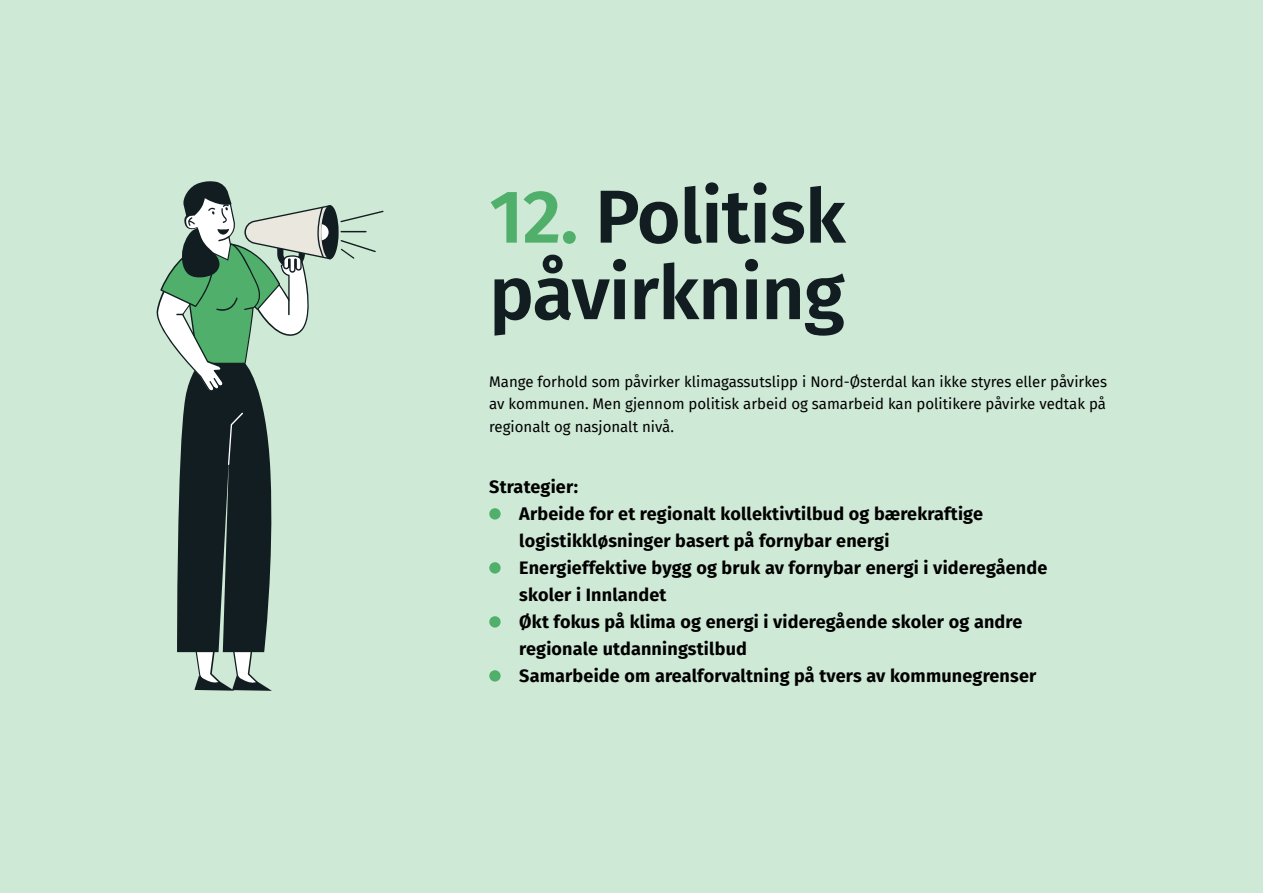
<style>
.page{position:relative;width:1263px;height:893px;background:#cee9d5}
.page>*{position:absolute;margin:0;border:0;box-sizing:border-box;transform-origin:0 0}
.t1{font:600 75px/76.5px "Fira Sans";letter-spacing:-.01em;color:#111d20}
.t2{font:700 18px/27px "Fira Sans";letter-spacing:.01em;color:#000}
.t3{font:15px/22.5px "Fira Sans";color:#000;text-align:justify}
.s1{color:#50b06b}
</style>
<div class="page">
<svg style="left:156px;top:181px;width:228px;height:510px"></svg>
<div style="left:489px;top:508px;width:12px;height:12px;background:#50b06b;border-radius:50%"></div>
<div style="left:489px;top:562px;width:12px;height:12px;background:#50b06b;border-radius:50%"></div>
<div style="left:489px;top:616px;width:12px;height:12px;background:#50b06b;border-radius:50%"></div>
<div style="left:489px;top:670px;width:12px;height:12px;background:#50b06b;border-radius:50%"></div>
<p class="t1" style="left:489px;top:174px;width:358px"><span class="s1">12.</span> Politisk påvirkning</p>
<p class="t3" style="left:489px;top:370px;width:619px">Mange forhold som påvirker klimagassutslipp i Nord-Østerdal kan ikke styres eller påvirkes av kommunen. Men gjennom politisk arbeid og samarbeid kan politikere påvirke vedtak på regionalt og nasjonalt nivå.</p>
<p class="t2" style="left:489px;top:471px;width:90px">Strategier:</p>
<p class="t2" style="left:519px;top:498px;width:465px">Arbeide for et regionalt kollektivtilbud og bærekraftige logistikkløsninger basert på fornybar energi</p>
<p class="t2" style="left:519px;top:552px;width:529px">Energieffektive bygg og bruk av fornybar energi i videregående</p>
<p class="t2" style="left:519px;top:579px;width:149px">skoler i Innlandet</p>
<p class="t2" style="left:519px;top:606px;width:505px">Økt fokus på klima og energi i videregående skoler og andre</p>
<p class="t2" style="left:519px;top:633px;width:229px">regionale utdanningstilbud</p>
<p class="t2" style="left:519px;top:660px;width:519px">Samarbeide om arealforvaltning på tvers av kommunegrenser</p>
</div>
